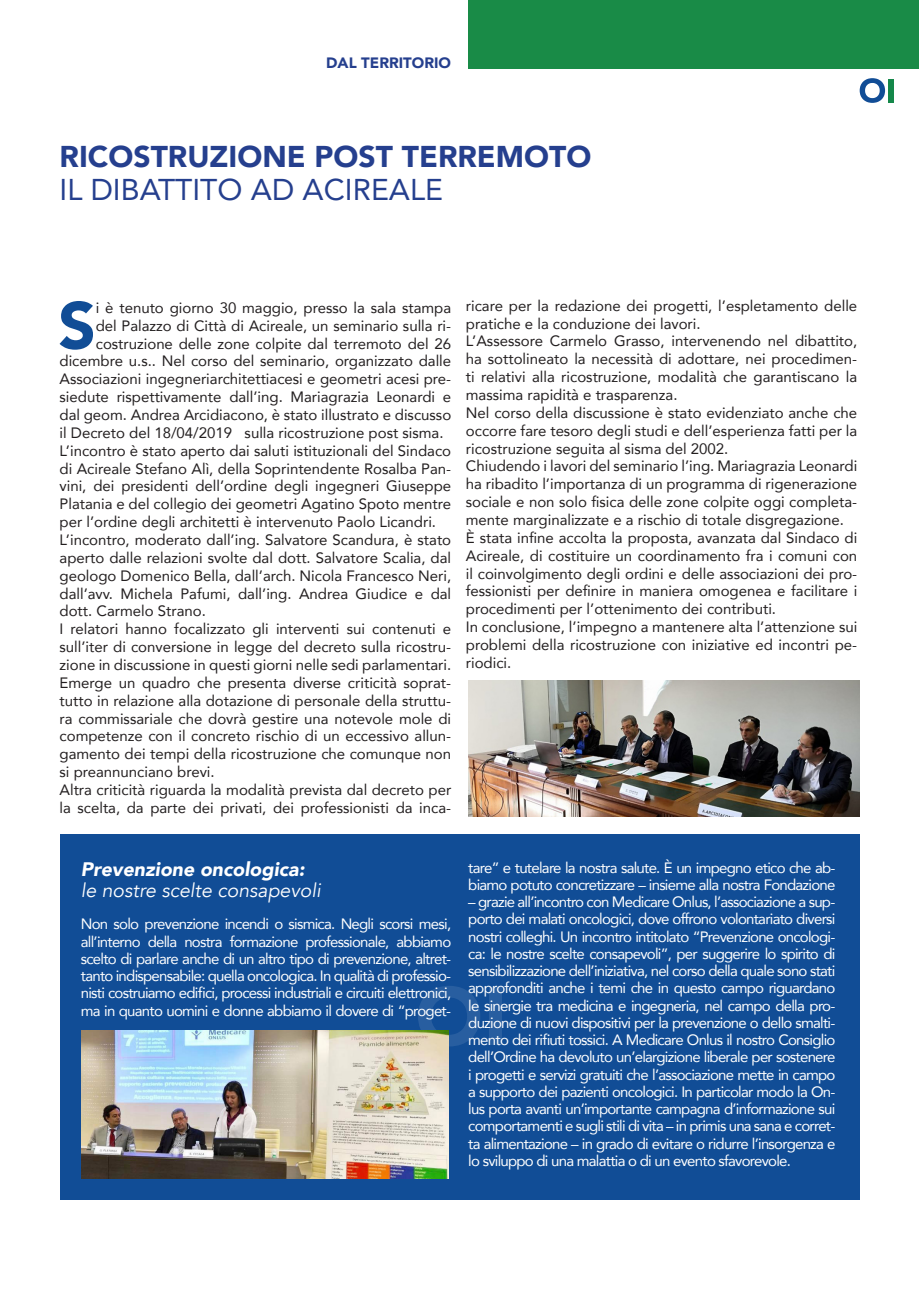
<style>
.page{position:relative;width:919px;height:1289px;background:#fff}
.page>*{position:absolute;margin:0;border:0;box-sizing:border-box;transform-origin:0 0}
.t1{font:900 65.4px "Avenir";color:#114d96}
.t2{font:900 30px "Avenir";color:#253f8e}
.t3{font:30px "Avenir";color:#253f8e}
.t4{font:italic 19.5px "Avenir";color:#fff}
.t5{font:italic 900 19.5px "Avenir";color:#fff}
.t6{font:15px/17.9px "Avenir";color:#231f20;text-align:justify}
.t7{font:15px/17.2px "Avenir";letter-spacing:-.05em;color:#fff;text-align:justify}
.t8{font:900 15px "Avenir";color:#253f8e}
</style>
<div class="page">
<div style="left:60px;top:833px;width:799px;height:366px;background:#114d96"></div>
<div style="left:489px;top:987px;width:12px;height:58px;background:#285ea0"></div>
<svg style="left:418px;top:986px;width:62px;height:60px"></svg>
<div style="left:888px;top:79px;width:5px;height:23px;background:#15884a"></div>
<svg style="left:859px;top:78px;width:26px;height:25px"></svg>
<div style="left:468px;top:0;width:450px;height:68px;background:#198b47"></div>
<img style="left:82px;top:1030px;width:366px;height:148px">
<img style="left:468px;top:680px;width:391px;height:136px">
<p class="t8" style="left:326px;top:50px;width:126px">DAL TERRITORIO</p>
<p class="t2" style="left:60px;top:131px;width:533px">RICOSTRUZIONE POST TERREMOTO</p>
<p class="t3" style="left:60px;top:165px;width:385px">IL DIBATTITO AD ACIREALE</p>
<p class="t1" style="left:58px;top:270px;width:39px">S</p>
<p class="t6" style="left:96px;top:298px;width:357px">i è tenuto giorno 30 maggio, presso la sala stampa</p>
<p class="t6" style="left:96px;top:316px;width:357px">del Palazzo di Città di Acireale, un seminario sulla ri-</p>
<p class="t6" style="left:96px;top:334px;width:357px">costruzione delle zone colpite dal terremoto del 26</p>
<p class="t6" style="left:60px;top:352px;width:393px">dicembre u.s.. Nel corso del seminario, organizzato dalle</p>
<p class="t6" style="left:60px;top:369px;width:393px">Associazioni ingegneriarchitettiacesi e geometri acesi pre-</p>
<p class="t6" style="left:60px;top:387px;width:393px">siedute rispettivamente dall’ing. Mariagrazia Leonardi e</p>
<p class="t6" style="left:60px;top:405px;width:393px">dal geom. Andrea Arcidiacono, è stato illustrato e discusso</p>
<p class="t6" style="left:60px;top:423px;width:385px">il Decreto del 18/04/2019 sulla ricostruzione post sisma.</p>
<p class="t6" style="left:60px;top:441px;width:393px">L’incontro è stato aperto dai saluti istituzionali del Sindaco di Acireale Stefano Alì, della Soprintendente Rosalba Pan&shy;vini, dei presidenti dell’ordine degli ingegneri Giuseppe Platania e del collegio dei geometri Agatino Spoto mentre per l’ordine degli architetti è intervenuto Paolo Licandri.</p>
<p class="t6" style="left:60px;top:530px;width:393px">L’incontro, moderato dall’ing. Salvatore Scandura, è stato aperto dalle relazioni svolte dal dott. Salvatore Scalia, dal geologo Domenico Bella, dall’arch. Nicola Francesco Neri, dall’avv. Michela Pafumi, dall’ing. Andrea Giudice e dal dott. Carmelo Strano.</p>
<p class="t6" style="left:60px;top:619px;width:393px">I relatori hanno focalizzato gli interventi sui contenuti e sull’iter di conversione in legge del decreto sulla ricostru&shy;zione in discussione in questi giorni nelle sedi parlamentari.</p>
<p class="t6" style="left:60px;top:673px;width:393px">Emerge un quadro che presenta diverse criticità soprat&shy;tutto in relazione alla dotazione di personale della struttu&shy;ra commissariale che dovrà gestire una notevole mole di competenze con il concreto rischio di un eccessivo allun&shy;gamento dei tempi della ricostruzione che comunque non si preannunciano brevi.</p>
<p class="t6" style="left:60px;top:780px;width:393px">Altra criticità riguarda la modalità prevista dal decreto per la scelta, da parte dei privati, dei professionisti da inca-</p>
<p class="t6" style="left:466px;top:296px;width:393px">ricare per la redazione dei progetti, l’espletamento delle pratiche e la conduzione dei lavori.</p>
<p class="t6" style="left:466px;top:332px;width:393px">L’Assessore Carmelo Grasso, intervenendo nel dibattito, ha sottolineato la necessità di adottare, nei procedimen&shy;ti relativi alla ricostruzione, modalità che garantiscano la massima rapidità e trasparenza.</p>
<p class="t6" style="left:466px;top:403px;width:393px">Nel corso della discussione è stato evidenziato anche che occorre fare tesoro degli studi e dell’esperienza fatti per la ricostruzione seguita al sisma del 2002.</p>
<p class="t6" style="left:466px;top:457px;width:393px">Chiudendo i lavori del seminario l’ing. Mariagrazia Leonardi ha ribadito l’importanza di un programma di rigenerazione sociale e non solo fisica delle zone colpite oggi completa&shy;mente marginalizzate e a rischio di totale disgregazione.</p>
<p class="t6" style="left:466px;top:528px;width:393px">È stata infine accolta la proposta, avanzata dal Sindaco di Acireale, di costituire un coordinamento fra i comuni con il coinvolgimento degli ordini e delle associazioni dei pro&shy;fessionisti per definire in maniera omogenea e facilitare i procedimenti per l’ottenimento dei contributi.</p>
<p class="t6" style="left:466px;top:617px;width:393px">In conclusione, l’impegno a mantenere alta l’attenzione sui problemi della ricostruzione con iniziative ed incontri pe&shy;riodici.</p>
<p class="t5" style="left:81px;top:853px;width:225px">Prevenzione oncologica:</p>
<p class="t4" style="left:81px;top:878px;width:241px">le nostre scelte consapevoli</p>
<p class="t7" style="left:81px;top:915px;width:372px">Non solo prevenzione incendi o sismica. Negli scorsi mesi, all’interno della nostra formazione professionale, abbiamo scelto di parlare anche di un altro tipo di prevenzione, altret&shy;tanto indispensabile: quella oncologica. In qualità di professio&shy;nisti costruiamo edifici, processi industriali e circuiti elettronici, ma in quanto uomini e donne abbiamo il dovere di “proget-</p>
<p class="t7" style="left:468px;top:858px;width:369px">tare” e tutelare la nostra salute. È un impegno etico che ab&shy;biamo potuto concretizzare – insieme alla nostra Fondazione</p>
<p class="t7" style="left:468px;top:892px;width:369px">– grazie all’incontro con Medicare Onlus, l’associazione a sup&shy;porto dei malati oncologici, dove offrono volontariato diversi nostri colleghi. Un incontro intitolato “Prevenzione oncologi&shy;ca: le nostre scelte consapevoli”, per suggerire lo spirito di sensibilizzazione dell’iniziativa, nel corso della quale sono stati approfonditi anche i temi che in questo campo riguardano le sinergie tra medicina e ingegneria, nel campo della pro&shy;duzione di nuovi dispositivi per la prevenzione o dello smalti&shy;mento dei rifiuti tossici. A Medicare Onlus il nostro Consiglio dell’Ordine ha devoluto un’elargizione liberale per sostenere i progetti e servizi gratuiti che l’associazione mette in campo a supporto dei pazienti oncologici. In particolar modo la On&shy;lus porta avanti un’importante campagna d’informazione sui comportamenti e sugli stili di vita – in primis una sana e corret&shy;ta alimentazione – in grado di evitare o ridurre l’insorgenza e lo sviluppo di una malattia o di un evento sfavorevole.</p>
</div>
